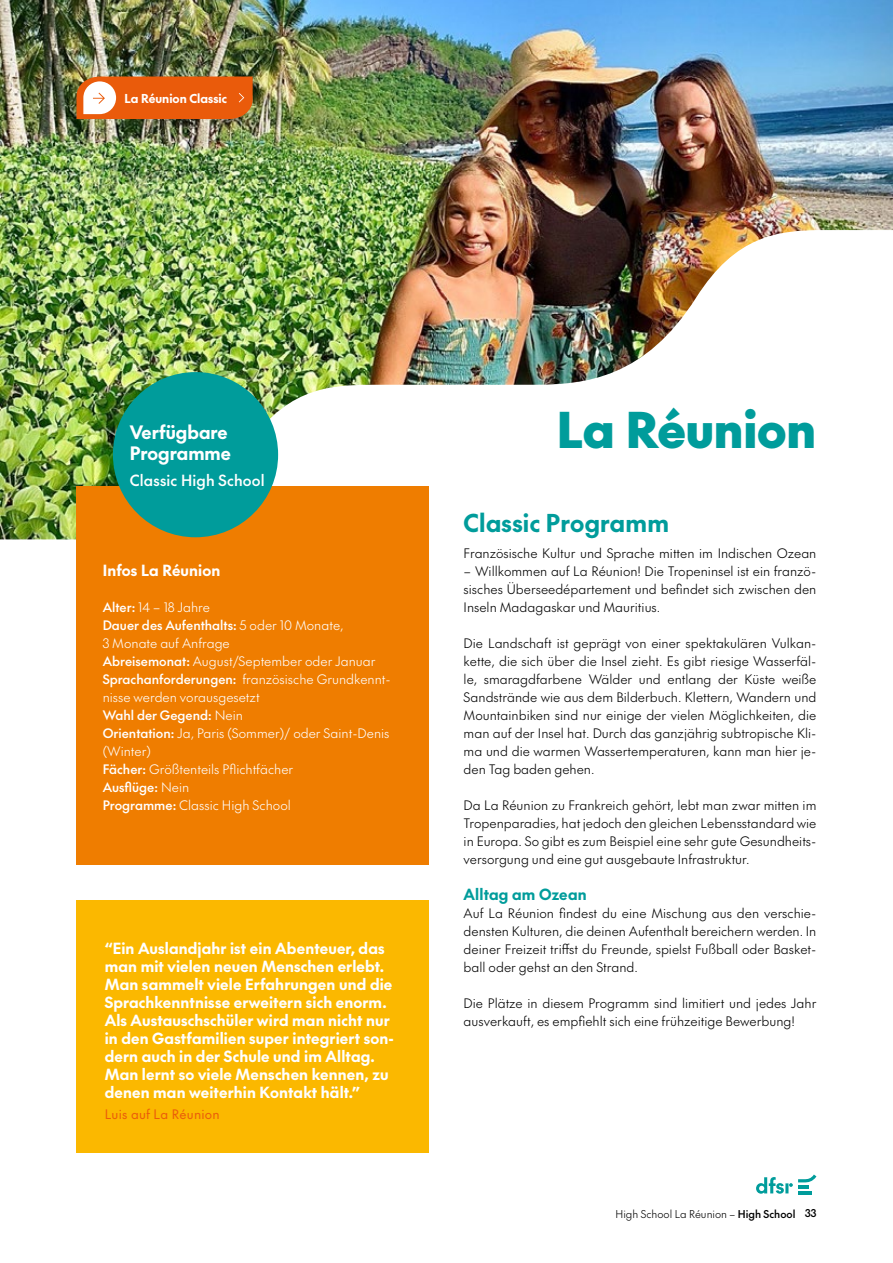
<style>
.page{position:relative;width:893px;height:1263px;background:#fff}
.page>*{position:absolute;margin:0;border:0;box-sizing:border-box;transform-origin:0 0}
.t1{font:900 48px "The Future";letter-spacing:.01em;color:#009c9b}
.t2{font:700 24px "The Future";letter-spacing:.01em;color:#009c9b}
.t3{font:700 18px/21px "The Future";color:#fff}
.t4{font:700 15px/18px "The Future";letter-spacing:.01em;color:#fff}
.t5{font:500 15px "The Future";letter-spacing:.01em;color:#fff}
.t6{font:700 15px "The Future";letter-spacing:.01em;color:#009c9b}
.t7{font:300 12.75px/18px "The Future";color:#000;text-align:justify}
.t8{font:300 12.75px/18px "The Future";color:#fff}
.t9{font:12.75px "The Future";letter-spacing:.02em;color:#ea5b0b}
.t10{font:700 12px "The Future";color:#fff}
.t11{font:300 10.5px "The Future";color:#000}
.s1{font-weight:500}
</style>
<div class="page">
<hr style="left:798px;top:1192px;width:14px;height:3px;background:#009c9b">
<svg style="left:756px;top:1174px;width:60px;height:20px"></svg>
<img style="left:0;top:0;width:893px;height:539px">
<div style="left:76px;top:486px;width:353px;height:378px;background:#ef7d00"></div>
<div style="left:113px;top:372px;width:165px;height:165px;background:#009c9b;border-radius:50%"></div>
<div style="left:76px;top:900px;width:353px;height:252px;background:#fbb800"></div>
<svg style="left:77px;top:77px;width:176px;height:42px;background:#e96f2a"></svg>
<p class="t10" style="left:124px;top:90px;width:104px">La Réunion Classic</p>
<h3 class="t3" style="left:130px;top:421px;width:103px">Verfügbare<br>Programme</h3>
<p class="t5" style="left:130px;top:470px;width:137px">Classic High School</p>
<p class="t4" style="left:103px;top:561px;width:119px">Infos La Réunion</p>
<p class="t8" style="left:103px;top:598px;width:290px"><span class="s1">Alter:</span> 14 – 18 Jahre<br><span class="s1">Dauer des Aufenthalts:</span> 5 oder 10 Monate,<br>3 Monate auf Anfrage<br><span class="s1">Abreisemonat:</span> August/September oder Januar<br><span class="s1">Sprachanforderungen:</span> französische Grundkennt&shy;nisse werden vorausgesetzt<br><span class="s1">Wahl der Gegend:</span> Nein<br><span class="s1">Orientation:</span> Ja, Paris (Sommer)/ oder Saint-Denis (Winter)<br><span class="s1">Fächer:</span> Größtenteils Pflichtfächer<br><span class="s1">Ausflüge:</span> Nein<br><span class="s1">Programme:</span> Classic High School</p>
<p class="t4" style="left:105px;top:939px;width:291px">“Ein Auslandjahr ist ein Abenteuer, das man mit vielen neuen Menschen erlebt.<br>Man sammelt viele Erfahrungen und die Sprachkenntnisse erweitern sich enorm.<br>Als Austauschschüler wird man nicht nur in den Gastfamilien super integriert son&shy;dern auch in der Schule und im Alltag.<br>Man lernt so viele Menschen kennen, zu denen man weiterhin Kontakt hält.”</p>
<p class="t9" style="left:105px;top:1105px;width:117px">Luis auf La Réunion</p>
<h1 class="t1" style="left:557px;top:395px;width:260px">La Réunion</h1>
<h2 class="t2" style="left:464px;top:506px;width:207px">Classic Programm</h2>
<p class="t7" style="left:464px;top:544px;width:354px">Französische Kultur und Sprache mitten im Indischen Ozean</p>
<p class="t7" style="left:464px;top:562px;width:354px">– Willkommen auf La Réunion! Die Tropeninsel ist ein franzö&shy;sisches Überseedépartement und befindet sich zwischen den Inseln Madagaskar und Mauritius.</p>
<p class="t7" style="left:464px;top:634px;width:354px">Die Landschaft ist geprägt von einer spektakulären Vulkan&shy;kette, die sich über die Insel zieht. Es gibt riesige Wasserfäl&shy;le, smaragdfarbene Wälder und entlang der Küste weiße Sandstrände wie aus dem Bilderbuch. Klettern, Wandern und Mountainbiken sind nur einige der vielen Möglichkeiten, die man auf der Insel hat. Durch das ganzjährig subtropische Kli&shy;ma und die warmen Wassertemperaturen, kann man hier je&shy;den Tag baden gehen.</p>
<p class="t7" style="left:464px;top:796px;width:354px">Da La Réunion zu Frankreich gehört, lebt man zwar mitten im Tropenparadies, hat jedoch den gleichen Lebensstandard wie in Europa. So gibt es zum Beispiel eine sehr gute Gesundheits&shy;versorgung und eine gut ausgebaute Infrastruktur.</p>
<p class="t6" style="left:464px;top:884px;width:125px">Alltag am Ozean</p>
<p class="t7" style="left:464px;top:904px;width:354px">Auf La Réunion findest du eine Mischung aus den verschie&shy;densten Kulturen, die deinen Aufenthalt bereichern werden. In deiner Freizeit triffst du Freunde, spielst Fußball oder Basket&shy;ball oder gehst an den Strand.</p>
<p class="t7" style="left:464px;top:994px;width:354px">Die Plätze in diesem Programm sind limitiert und jedes Jahr ausverkauft, es empfiehlt sich eine frühzeitige Bewerbung!</p>
<p class="t11" style="left:615px;top:1207px;width:202px">High School La Réunion – <span class="s1">High School 33</span></p>
</div>
